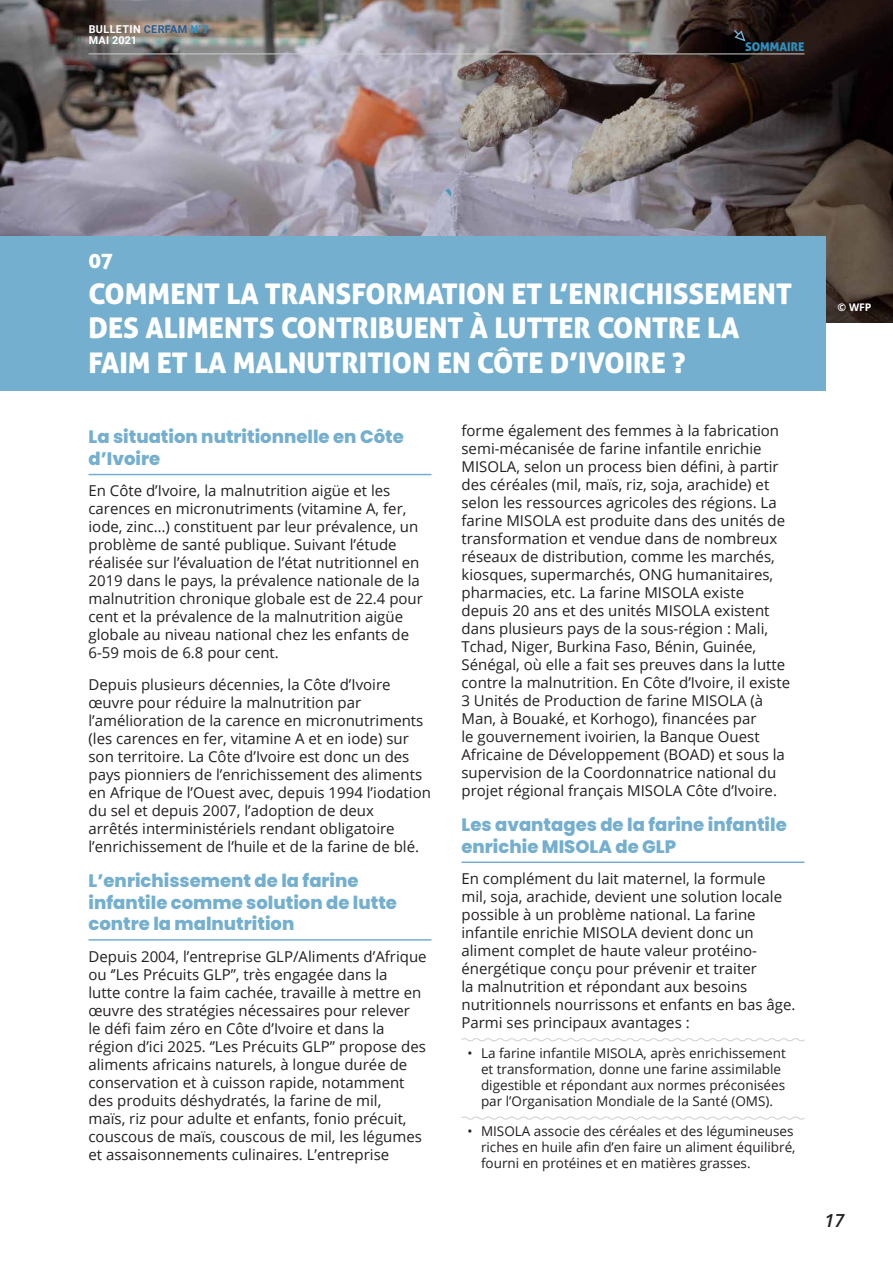
<style>
.page{position:relative;width:893px;height:1263px;background:#fff}
.page>*{position:absolute;margin:0;border:0;box-sizing:border-box;transform-origin:0 0}
.t1{font:28.5px/34.2px "Aller Display";color:#fff}
.t2{font:21.45px "Aller Display";color:#fff}
.t3{font:800 18px/21.6px "Poppins";color:#74afcf}
.t4{font:italic 600 18px "Open Sans";color:#231f20}
.t5{font:15px/18px "Open Sans";color:#231f20}
.t6{font:13.5px/16.2px "Open Sans";color:#231f20}
.t7{font:12px "Aller Display";color:#2f91c1}
.t8{font:700 10.8px/10.8px "Roboto";letter-spacing:.035em;color:#fff}
.t9{font:900 10.8px "Roboto";color:#2f91c1}
.t10{font:700 10.5px "Open Sans";color:#fff}
.s1{color:#215e9f}
.s2{font-weight:900;color:#2f91c1}
</style>
<div class="page">
<hr style="left:88px;top:474px;width:343px;height:1px;background:#74afcf">
<hr style="left:88px;top:939px;width:343px;height:2px;background:#74afcf">
<hr style="left:461px;top:861px;width:343px;height:2px;background:#74afcf">
<svg style="left:461px;top:1038px;width:344px;height:4px"></svg>
<svg style="left:461px;top:1116px;width:344px;height:4px"></svg>
<img style="left:0;top:0;width:893px;height:323px">
<div style="left:0;top:236px;width:825px;height:155px;background:#74afcf"></div>
<hr style="left:88px;top:54px;width:716px;height:1px;background:#cdcfd0">
<svg style="left:734px;top:30px;width:12px;height:12px"></svg>
<p class="t8" style="left:89px;top:23px;width:122px">BULLETIN <span class="s1">CERFAM</span> <span class="s2">N°7<br></span>MAI 2021</p>
<p class="t9" style="left:193px;top:22px;width:20px">N°7</p>
<p class="t7" style="left:745px;top:39px;width:61px">SOMMAIRE</p>
<h2 class="t2" style="left:88px;top:246px;width:26px">07</h2>
<h1 class="t1" style="left:88px;top:276px;width:705px">COMMENT LA TRANSFORMATION ET L’ENRICHISSEMENT<br>DES ALIMENTS CONTRIBUENT À LUTTER CONTRE LA<br>FAIM ET LA MALNUTRITION EN CÔTE D’IVOIRE ?</h1>
<p class="t3" style="left:88px;top:426px;width:317px">La situation nutritionnelle en Côte d’Ivoire</p>
<p class="t5" style="left:88px;top:481px;width:336px">En Côte d’Ivoire, la malnutrition aigüe et les carences en micronutriments (vitamine A, fer, iode, zinc…) constituent par leur prévalence, un problème de santé publique. Suivant l’étude réalisée sur l’évaluation de l’état nutritionnel en 2019 dans le pays, la prévalence nationale de la malnutrition chronique globale est de 22.4 pour cent et la prévalence de la malnutrition aigüe globale au niveau national chez les enfants de 6-59 mois de 6.8 pour cent.</p>
<p class="t5" style="left:88px;top:675px;width:344px">Depuis plusieurs décennies, la Côte d’Ivoire œuvre pour réduire la malnutrition par l’amélioration de la carence en micronutriments (les carences en fer, vitamine A et en iode) sur son territoire. La Côte d’Ivoire est donc un des pays pionniers de l’enrichissement des aliments en Afrique de l’Ouest avec, depuis 1994 l’iodation du sel et depuis 2007, l’adoption de deux<br>arrêtés interministériels rendant obligatoire l’enrichissement de l’huile et de la farine de blé.</p>
<p class="t3" style="left:88px;top:870px;width:310px">L’enrichissement de la farine infantile comme solution de lutte contre la malnutrition</p>
<p class="t5" style="left:88px;top:947px;width:340px">Depuis 2004, l’entreprise GLP/Aliments d’Afrique ou ‘’Les Précuits GLP’’, très engagée dans la<br>lutte contre la faim cachée, travaille à mettre en œuvre des stratégies nécessaires pour relever<br>le défi faim zéro en Côte d’Ivoire et dans la région d’ici 2025. ‘’Les Précuits GLP” propose des aliments africains naturels, à longue durée de conservation et à cuisson rapide, notamment des produits déshydratés, la farine de mil,<br>maïs, riz pour adulte et enfants, fonio précuit, couscous de maïs, couscous de mil, les légumes et assaisonnements culinaires. L’entreprise</p>
<p class="t5" style="left:461px;top:421px;width:330px">forme également des femmes à la fabrication semi-mécanisée de farine infantile enrichie MISOLA, selon un process bien défini, à partir des céréales (mil, maïs, riz, soja, arachide) et selon les ressources agricoles des régions. La farine MISOLA est produite dans des unités de transformation et vendue dans de nombreux réseaux de distribution, comme les marchés, kiosques, supermarchés, ONG humanitaires, pharmacies, etc. La farine MISOLA existe depuis 20 ans et des unités MISOLA existent dans plusieurs pays de la sous-région : Mali, Tchad, Niger, Burkina Faso, Bénin, Guinée, Sénégal, où elle a fait ses preuves dans la lutte contre la malnutrition. En Côte d’Ivoire, il existe 3 Unités de Production de farine MISOLA (à Man, à Bouaké, et Korhogo), financées par<br>le gouvernement ivoirien, la Banque Ouest Africaine de Développement (BOAD) et sous la supervision de la Coordonnatrice national du projet régional français MISOLA Côte d’Ivoire.</p>
<p class="t3" style="left:461px;top:814px;width:327px">Les avantages de la farine infantile enrichie MISOLA de GLP</p>
<p class="t5" style="left:461px;top:869px;width:335px">En complément du lait maternel, la formule<br>mil, soja, arachide, devient une solution locale possible à un problème national. La farine infantile enrichie MISOLA devient donc un aliment complet de haute valeur protéino&shy;énergétique conçu pour prévenir et traiter<br>la malnutrition et répondant aux besoins nutritionnels nourrissons et enfants en bas âge.<br>Parmi ses principaux avantages :</p>
<p class="t6" style="left:481px;top:1044px;width:306px;text-indent:-14px">• La farine infantile MISOLA, après enrichissement et transformation, donne une farine assimilable digestible et répondant aux normes préconisées par l’Organisation Mondiale de la Santé (OMS).</p>
<p class="t6" style="left:481px;top:1123px;width:316px;text-indent:-14px">• MISOLA associe des céréales et des légumineuses riches en huile afin d’en faire un aliment équilibré, fourni en protéines et en matières grasses.</p>
<p class="t10" style="left:838px;top:300px;width:35px">© WFP</p>
<p class="t4" style="left:824px;top:1208px;width:21px">17</p>
</div>
